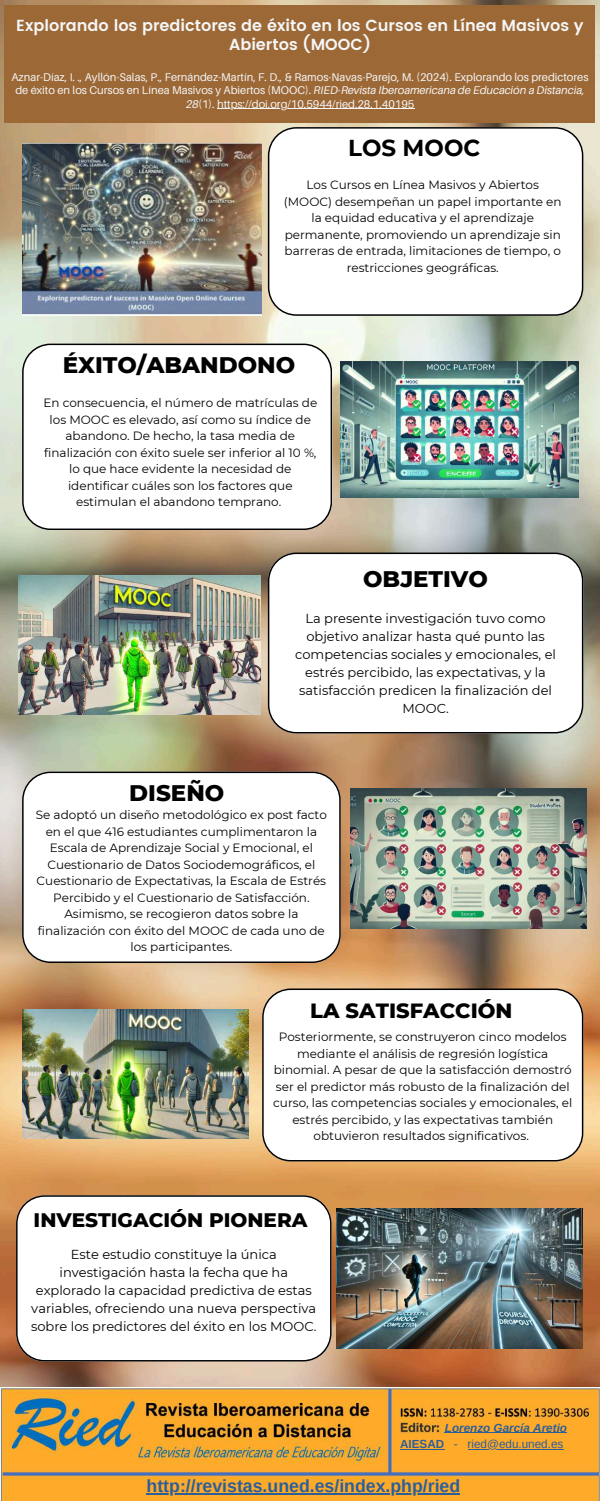
<style>
.page{position:relative;width:600px;height:1501px;background:#fff}
.page>*{position:absolute;margin:0;border:0;box-sizing:border-box;transform-origin:0 0}
.t1{font:800 23px "Montserrat";color:#000}
.t2{font:700 23px "Montserrat";color:#000}
.t3{font:800 21px "Montserrat";color:#000}
.t4{font:800 20px "Montserrat";color:#000}
.t5{font:700 17.7px "Arimo";color:#2b5f9b}
.t6{font:600 16px/18.8px "Poppins";color:#f5f6f7;text-align:center}
.t7{font:13px/18px "Montserrat";color:#000;text-align:center}
.t8{font:12px/16.5px "Montserrat";color:#000;text-align:center}
.t9{font:italic 700 11.7px/16.2px "Arimo";color:#2b5f9b}
.t10{font:11.2px/13.5px "Aileron";color:#f5f6f7;text-align:center}
.s1{font-style:italic}
.s2{font-style:normal}
.s3{font-weight:400;font-style:normal}
</style>
<div class="page">
<img style="left:0;top:0;width:600px;height:1386px">
<svg style="left:268px;top:127px;width:315px;height:188px"></svg>
<svg style="left:22px;top:343px;width:310px;height:186px"></svg>
<svg style="left:268px;top:552px;width:315px;height:181px"></svg>
<svg style="left:22px;top:771px;width:319px;height:191px"></svg>
<svg style="left:262px;top:988px;width:321px;height:172px"></svg>
<div style="left:4px;top:5px;width:591px;height:118px;background:#9c6836"></div>
<img style="left:0;top:1386px;width:600px;height:114px">
<hr style="left:445px;top:1432px;width:122px;height:1px;background:#2b5f9b">
<hr style="left:400px;top:1448px;width:44px;height:1px;background:#2b5f9b">
<hr style="left:468px;top:1448px;width:95px;height:1px;background:#2b5f9b">
<hr style="left:147px;top:1492px;width:313px;height:2px;background:#2b5f9b">
<svg style="left:16px;top:1194px;width:316px;height:167px"></svg>
<img style="left:22px;top:143px;width:239px;height:173px">
<img style="left:341px;top:362px;width:237px;height:135px">
<img style="left:19px;top:575px;width:242px;height:139px">
<img style="left:351px;top:788px;width:235px;height:140px">
<img style="left:22px;top:1009px;width:227px;height:129px">
<img style="left:337px;top:1207px;width:246px;height:141px">
<hr style="left:217px;top:108px;width:197px;height:1px;background:#f5f6f7">
<h3 class="t6" style="left:16px;top:16px;width:569px">Explorando los predictores de éxito en los Cursos en Línea Masivos y<br>Abiertos (MOOC)</h3>
<p class="t10" style="left:11px;top:70px;width:579px">Aznar-Díaz, I. ., Ayllón-Salas, P., Fernández-Martín, F. D., &amp; Ramos-Navas-Parejo, M. (2024). Explorando los predictores de éxito en los Cursos en Línea Masivos y Abiertos (MOOC). <span class="s1">RIED-Revista Iberoamericana de Educación a Distancia,<br>28</span>(1). https://doi.org/10.5944/ried.28.1.40195</p>
<h1 class="t2" style="left:348px;top:133px;width:134px">LOS MOOC</h1>
<p class="t8" style="left:284px;top:177px;width:279px">Los Cursos en Línea Masivos y Abiertos (MOOC) desempeñan un papel importante en la equidad educativa y el aprendizaje permanente, promoviendo un aprendizaje sin barreras de entrada, limitaciones de tiempo, o restricciones geográficas.</p>
<h1 class="t1" style="left:63px;top:351px;width:234px">ÉXITO/ABANDONO</h1>
<p class="t8" style="left:43px;top:394px;width:275px">En consecuencia, el número de matrículas de los MOOC es elevado, así como su índice de abandono. De hecho, la tasa media de finalización con éxito suele ser inferior al 10 %, lo que hace evidente la necesidad de identificar cuáles son los factores que estimulan el abandono temprano.</p>
<h1 class="t1" style="left:363px;top:564px;width:126px">OBJETIVO</h1>
<p class="t7" style="left:295px;top:609px;width:263px">La presente investigación tuvo como objetivo analizar hasta qué punto las competencias sociales y emocionales, el estrés percibido, las expectativas, y la satisfacción predicen la finalización del MOOC.</p>
<h1 class="t1" style="left:129px;top:778px;width:97px">DISEÑO</h1>
<p class="t8" style="left:36px;top:806px;width:293px">Se adoptó un diseño metodológico ex post facto en el que 416 estudiantes cumplimentaron la Escala de Aprendizaje Social y Emocional, el Cuestionario de Datos Sociodemográficos, el Cuestionario de Expectativas, la Escala de Estrés Percibido y el Cuestionario de Satisfacción.<br>Asimismo, se recogieron datos sobre la finalización con éxito del MOOC de cada uno de los participantes.</p>
<h2 class="t3" style="left:310px;top:997px;width:204px">LA SATISFACCIÓN</h2>
<p class="t8" style="left:273px;top:1028px;width:301px">Posteriormente, se construyeron cinco modelos mediante el análisis de regresión logística binomial. A pesar de que la satisfacción demostró ser el predictor más robusto de la finalización del curso, las competencias sociales y emocionales, el estrés percibido, y las expectativas también obtuvieron resultados significativos.</p>
<h3 class="t4" style="left:34px;top:1207px;width:276px">INVESTIGACIÓN PIONERA</h3>
<p class="t7" style="left:31px;top:1244px;width:287px">Este estudio constituye la única investigación hasta la fecha que ha explorado la capacidad predictiva de estas variables, ofreciendo una nueva perspectiva sobre los predictores del éxito en los MOOC.</p>
<p class="t9" style="left:400px;top:1419px;width:169px;text-indent:45px">Lorenzo García Aretio<br><span class="s2">AIESAD</span> <span class="s3">- ried@edu.uned.es</span></p>
<h3 class="t5" style="left:147px;top:1475px;width:315px">http://revistas.uned.es/index.php/ried</h3>
</div>
